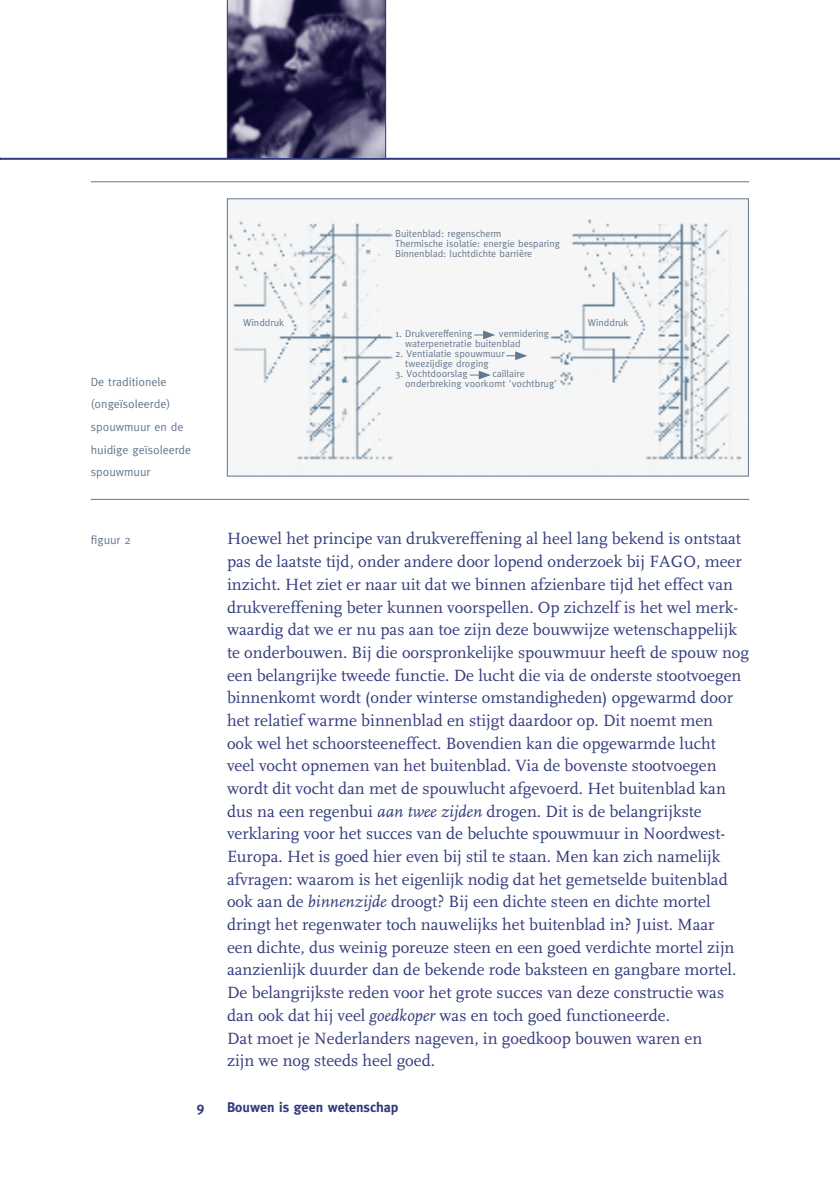
<style>
.page{position:relative;width:840px;height:1191px;background:#fff}
.page>*{position:absolute;margin:0;border:0;box-sizing:border-box;transform-origin:0 0}
._1_Platte_tekst{font:17px/22.6px "Scala";color:#323a7c}
.t1{font:700 14px "Meta";color:#323a7c}
._1_Platte_tekst-2{font:12px/22.6px "Meta";color:#63778f}
._1_Platte_tekst-3{font:10px "Meta";color:#63778f}
.s1{font-style:italic}
</style>
<div class="page">
<img style="left:229px;top:200px;width:517px;height:274px">
<div style="left:227px;top:198px;width:521px;height:278px;border:1px solid #63778f"></div>
<hr style="left:91px;top:181px;width:657px;height:1px;background:#63778f">
<hr style="left:91px;top:499px;width:657px;height:1px;background:#63778f">
<svg style="left:474px;top:330px;width:21px;height:9px"></svg>
<svg style="left:506px;top:351px;width:21px;height:9px"></svg>
<svg style="left:469px;top:371px;width:21px;height:8px"></svg>
<hr style="left:0;top:158px;width:839px;height:2px;background:#323a7c">
<svg style="left:227px;top:0;width:159px;height:158px;background:#474365"></svg>
<p class="_1_Platte_tekst-3" style="left:395px;top:228px;width:108px">Buitenblad: regenscherm</p>
<p class="_1_Platte_tekst-3" style="left:395px;top:238px;width:166px">Thermische isolatie: energie besparing</p>
<p class="_1_Platte_tekst-3" style="left:395px;top:248px;width:138px">Binnenblad: luchtdichte barrière</p>
<p class="_1_Platte_tekst-2" style="left:91px;top:370px;width:102px">De traditionele (ongeïsoleerde) spouwmuur en de huidige geïsoleerde spouwmuur</p>
<p class="_1_Platte_tekst-2" style="left:91px;top:529px;width:42px">figuur 2</p>
<p class="_1_Platte_tekst-3" style="left:243px;top:316px;width:42px">Winddruk</p>
<p class="_1_Platte_tekst-3" style="left:587px;top:316px;width:42px">Winddruk</p>
<p class="_1_Platte_tekst-3" style="left:395px;top:328px;width:79px">1. Drukvereffening</p>
<p class="_1_Platte_tekst-3" style="left:498px;top:328px;width:52px">vermidering</p>
<p class="_1_Platte_tekst-3" style="left:405px;top:338px;width:117px">waterpenetratie buitenblad</p>
<p class="_1_Platte_tekst-3" style="left:395px;top:348px;width:111px">2. Ventialatie spouwmuur</p>
<p class="_1_Platte_tekst-3" style="left:405px;top:358px;width:85px">tweezijdige droging</p>
<p class="_1_Platte_tekst-3" style="left:395px;top:368px;width:74px">3. Vochtdoorslag</p>
<p class="_1_Platte_tekst-3" style="left:492px;top:368px;width:34px">caillaire</p>
<p class="_1_Platte_tekst-3" style="left:405px;top:378px;width:153px">onderbreking voorkomt 'vochtbrug'</p>
<p class="_1_Platte_tekst" style="left:227px;top:528px;width:515px">Hoewel het principe van drukvereffening al heel lang bekend is ontstaat</p>
<p class="_1_Platte_tekst" style="left:227px;top:550px;width:516px">pas de laatste tijd, onder andere door lopend onderzoek bij FAGO, meer</p>
<p class="_1_Platte_tekst" style="left:227px;top:573px;width:507px">inzicht. Het ziet er naar uit dat we binnen afzienbare tijd het effect van</p>
<p class="_1_Platte_tekst" style="left:227px;top:596px;width:523px">drukvereffening beter kunnen voorspellen. Op zichzelf is het wel merk&shy;waardig dat we er nu pas aan toe zijn deze bouwwijze wetenschappelijk te onderbouwen. Bij die oorspronkelijke spouwmuur heeft de spouw nog een belangrijke tweede functie. De lucht die via de onderste stootvoegen binnenkomt wordt (onder winterse omstandigheden) opgewarmd door het relatief warme binnenblad en stijgt daardoor op. Dit noemt men<br>ook wel het schoorsteeneffect. Bovendien kan die opgewarmde lucht<br>veel vocht opnemen van het buitenblad. Via de bovenste stootvoegen wordt dit vocht dan met de spouwlucht afgevoerd. Het buitenblad kan dus na een regenbui <span class="s1">aan twee zijden</span> drogen. Dit is de belangrijkste verklaring voor het succes van de beluchte spouwmuur in Noordwest-Europa. Het is goed hier even bij stil te staan. Men kan zich namelijk afvragen: waarom is het eigenlijk nodig dat het gemetselde buitenblad ook aan de <span class="s1">binnenzijde</span> droogt? Bij een dichte steen en dichte mortel dringt het regenwater toch nauwelijks het buitenblad in? Juist. Maar<br>een dichte, dus weinig poreuze steen en een goed verdichte mortel zijn aanzienlijk duurder dan de bekende rode baksteen en gangbare mortel.<br>De belangrijkste reden voor het grote succes van deze constructie was dan ook dat hij veel <span class="s1">goedkoper</span> was en toch goed functioneerde.<br>Dat moet je Nederlanders nageven, in goedkoop bouwen waren en<br>zijn we nog steeds heel goed.</p>
<p class="t1" style="left:197px;top:1098px;width:9px">9</p>
<p class="t1" style="left:227px;top:1098px;width:173px">Bouwen is geen wetenschap</p>
</div>
